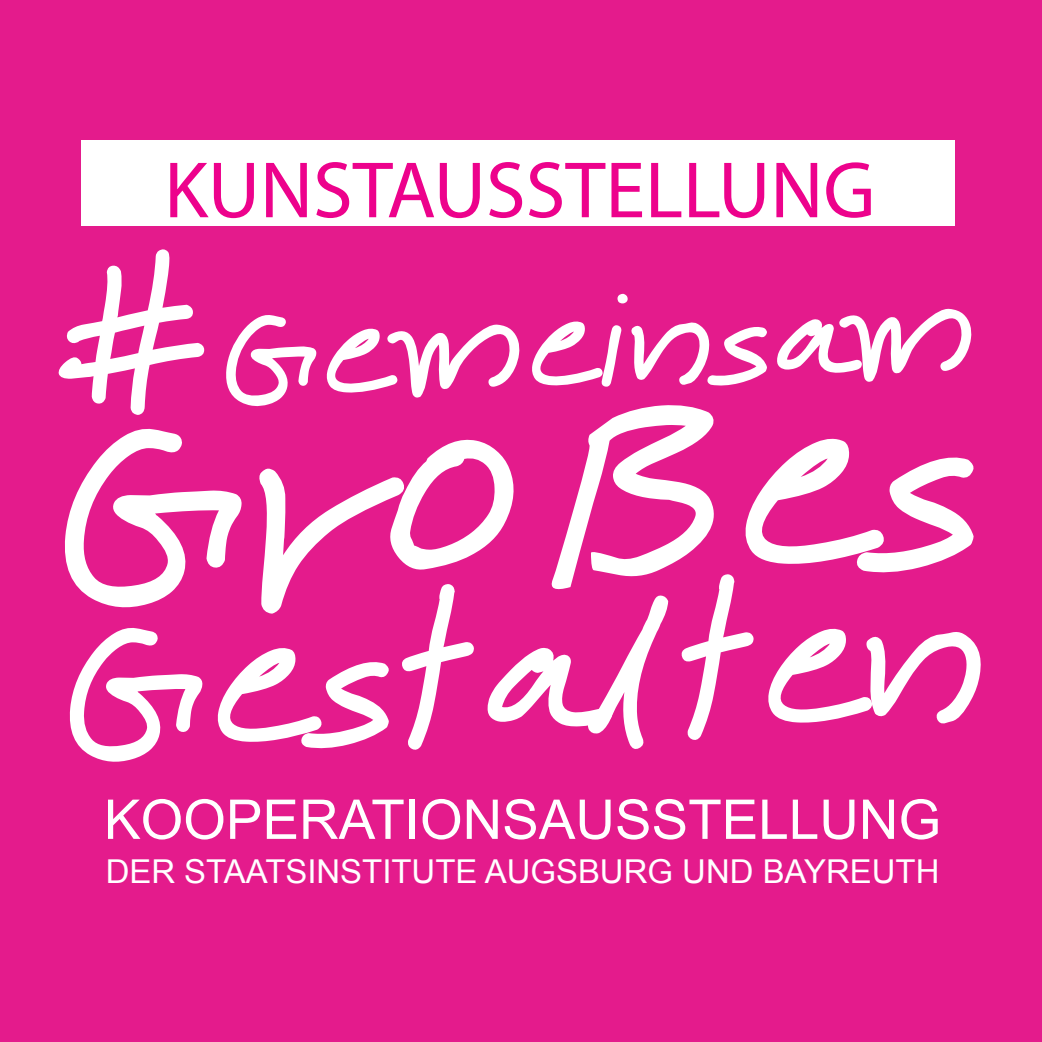
<style>
.page{position:relative;width:1042px;height:1042px;background:#e41b8c}
.page>*{position:absolute;margin:0;border:0;box-sizing:border-box;transform-origin:0 0}
.t1{font:470.4px "Karumbi";color:#fff}
.t2{font:352.8px "Karumbi";color:#fff}
.t3{font:240.1px "Karumbi";color:#fff}
.t4{font:80.5px "Myriad Pro";color:#ed028c}
.t5{font:54.95px "Arial";color:#fff}
.t6{font:32.9px "Arial";color:#fff}
.s1{font-size:352.8px}
</style>
<div class="page">
<div style="left:81px;top:141px;width:874px;height:85px;background:#fff"></div>
<h3 class="t4" style="left:164px;top:141px;width:713px">KUNSTAUSSTELLUNG</h3>
<h3 class="t3" style="left:37px;top:174px;width:942px;rotate:-2deg"><span class="s1">#</span>Gemeinsam</h3>
<h1 class="t1" style="left:31px;top:142px;width:951px;rotate:-2deg">Großes</h1>
<h2 class="t2" style="left:44px;top:412px;width:943px;rotate:-2deg">Gestalten</h2>
<h3 class="t5" style="left:104px;top:783px;width:838px">KOOPERATIONSAUSSTELLUNG</h3>
<p class="t6" style="left:106px;top:850px;width:835px">DER STAATSINSTITUTE AUGSBURG UND BAYREUTH</p>
</div>
